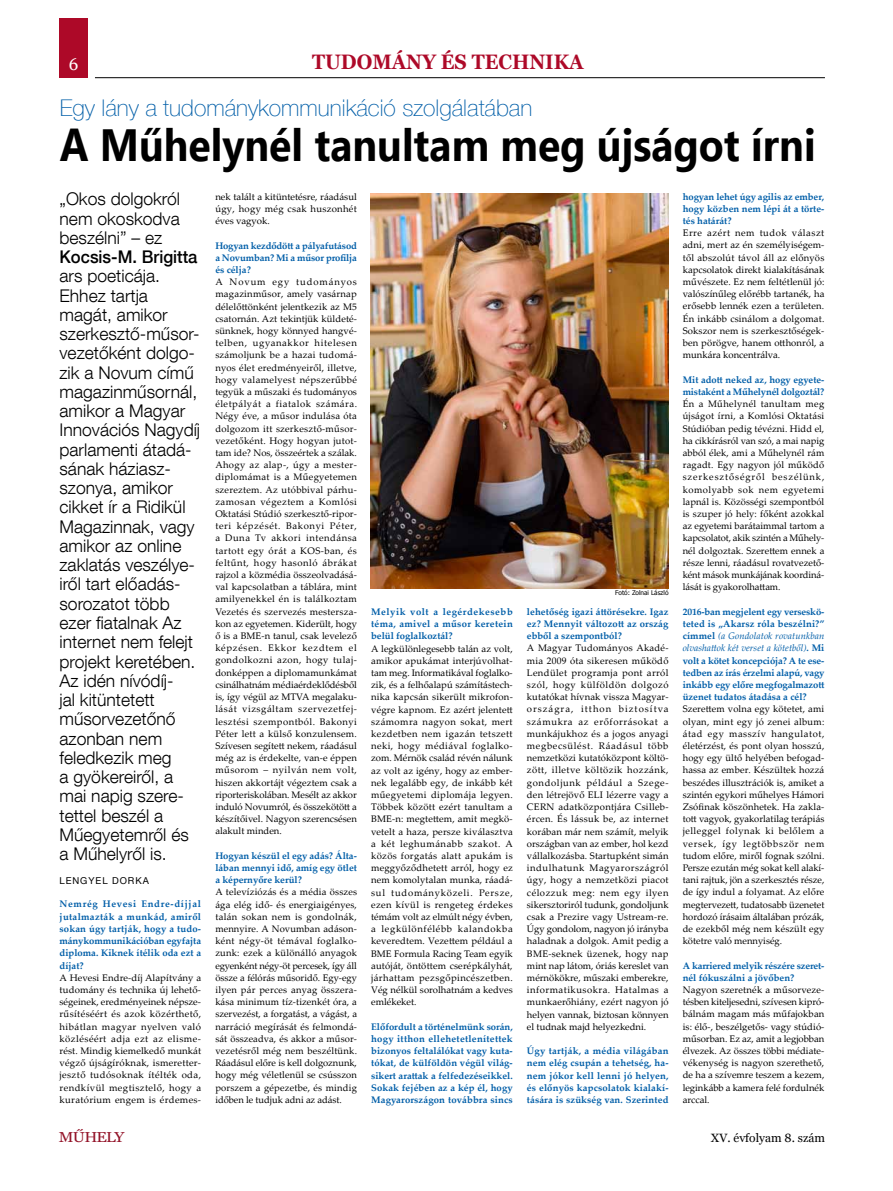
<style>
.page{position:relative;width:893px;height:1191px;background:#fff}
.page>*{position:absolute;margin:0;border:0;box-sizing:border-box;transform-origin:0 0}
.t1{font:700 45.1px "Ebrima";color:#000;scale:.91 1}
.t2{font:100 23px "Helvetica Neue LT Com";color:#005ea8}
.t3{font:700 20.9px "Georgia";color:#ad0928;scale:.91 1}
.t4{font:300 17.5px/19.3px "Helvetica Neue LT Com";color:#000;text-align:justify}
.t5{font:500 17.5px "Helvetica Neue LT Com";color:#000;scale:.95 1}
.t6{font:17px "Georgia";color:#fff}
.t7{font:14.4px "Georgia";letter-spacing:-.055em;color:#931328;scale:1.11 1}
.t8{font:12px "Georgia";color:#000}
.t9{font:9.5px/12.2px "Palatino Linotype";color:#000;text-align:justify}
.t10{font:700 9.5px/12.2px "Palatino Linotype";color:#005ea8;text-align:justify}
.t11{font:9.5px "Helvetica Neue LT Com";letter-spacing:.1em;color:#000}
.t12{font:6.5px "Tahoma";color:#000}
.s1{color:#1a1a1a}
.s2{font-weight:400;font-style:italic}
</style>
<div class="page">
<div style="left:60px;top:18px;width:28px;height:60px;background:#ad0928"></div>
<hr style="left:95px;top:77px;width:730px;height:1px;background:#000">
<img style="left:371px;top:193px;width:297px;height:395px">
<h3 class="t6" style="left:69px;top:54px;width:11px">6</h3>
<h3 class="t3" style="left:312px;top:48px;width:283px">TUDOMÁNY ÉS TECHNIKA</h3>
<h2 class="t2" style="left:60px;top:94px;width:474px">Egy lány a tudománykommunikáció szolgálatában</h2>
<h1 class="t1" style="left:60px;top:112px;width:832px">A Műhelynél tanultam meg újságot írni</h1>
<h3 class="t4" style="left:60px;top:189px;width:122px">„Okos dolgokról nem okoskodva beszélni” – ez</h3>
<h3 class="t5" style="left:60px;top:246px;width:147px">Kocsis-M. Brigitta</h3>
<p class="t4" style="left:60px;top:266px;width:142px;text-align:left">ars poeticája.<br>Ehhez tartja magát, amikor szerkesztő-műsor&shy;vezetőként dolgo&shy;zik a Novum című magazinműsornál, amikor a Magyar<br>Innovációs Nagydíj parlamenti átadá&shy;sának házias - szonya, amikor cikket ír a Ridikül<br>Magazinnak, vagy amikor az online zaklatás veszélye&shy;iről tart előadás&shy;sorozatot több ezer fiatalnak Az internet nem felejt projekt keretében.<br>Az idén nívódíj-<br>jal kitüntetett műsorvezetőnő azonban nem feledkezik meg<br>a gyökereiről, a mai napig szere&shy;tettel beszél a<br>Műegyetemről és a Műhelyről is.</p>
<p class="t11" style="left:60px;top:875px;width:91px">LENGYEL DORKA</p>
<p class="t10" style="left:60px;top:897px;width:143px">Nemrég Hevesi Endre-díjjal jutalmazták a munkád, amiről sokan úgy tartják, hogy a tudo&shy;mánykommunikációban egyfajta diploma. Kiknek ítélik oda ezt a díjat?</p>
<p class="t9" style="left:60px;top:971px;width:143px">A Hevesi Endre-díj Alapítvány a tudomány és technika új lehető&shy;ségeinek, eredményeinek népsze&shy;rűsítéséért és azok közérthető, hibátlan magyar nyelven való közléséért adja ezt az elisme&shy;rést. Mindig kiemelkedő munkát végző újságíróknak, ismeretter&shy;jesztő tudósoknak ítélték oda, rendkívül megtisztelő, hogy a kuratórium engem is érdemes-</p>
<p class="t9" style="left:215px;top:190px;width:143px">nek talált a kitüntetésre, ráadásul úgy, hogy még csak huszonhét éves vagyok.</p>
<p class="t10" style="left:215px;top:239px;width:143px">Hogyan kezdődött a pályafutásod a Novumban? Mi a műsor profilja és célja?</p>
<p class="t9" style="left:215px;top:275px;width:143px">A Novum egy tudományos magazinműsor, amely vasárnap délelőttönként jelentkezik az M5 csatornán. Azt tekintjük küldeté&shy;sünknek, hogy könnyed hangvé&shy;telben, ugyanakkor hitelesen számoljunk be a hazai tudomá&shy;nyos élet eredményeiről, illetve, hogy valamelyest népszerűbbé tegyük a műszaki és tudományos életpályát a fiatalok számára.<br>Négy éve, a műsor indulása óta dolgozom itt szerkesztő-műsor&shy;vezetőként. Hogy hogyan jutot&shy;tam ide? Nos, összeértek a szálak.<br>Ahogy az alap-, úgy a mester&shy;diplomámat is a Műegyetemen szereztem. Az utóbbival párhu&shy;zamosan végeztem a Komlósi Oktatási Stúdió szerkesztő-ripor&shy;teri képzését. Bakonyi Péter, a Duna Tv akkori intendánsa tartott egy órát a KOS-ban, és feltűnt, hogy hasonló ábrákat rajzol a közmédia összeolvadásá&shy;val kapcsolatban a táblára, mint amilyenekkel én is találkoztam Vezetés és szervezés mestersza&shy;kon az egyetemen. Kiderült, hogy ő is a BME-n tanul, csak levelező képzésen. Ekkor kezdtem el gondolkozni azon, hogy tulaj&shy;donképpen a diplomamunkámat csinálhatnám médiaérdeklődésből is, így végül az MTVA megalaku&shy;lását vizsgáltam szervezetfej&shy;lesztési szempontból. Bakonyi Péter lett a külső konzulensem.<br>Szívesen segített nekem, ráadásul még az is érdekelte, van-e éppen műsorom <span class="s1">–</span> nyilván nem volt, hiszen akkortájt végeztem csak a riporteriskolában. Mesélt az akkor induló Novumról, és összekötött a készítőivel. Nagyon szerencsésen alakult minden.</p>
<p class="t10" style="left:215px;top:849px;width:143px">Hogyan készül el egy adás? Álta&shy;lában mennyi idő, amíg egy ötlet a képernyőre kerül?</p>
<p class="t9" style="left:215px;top:885px;width:143px">A televíziózás és a média összes ága elég idő- és energiaigényes, talán sokan nem is gondolnák, mennyire. A Novumban adáson&shy;ként négy-öt témával foglalko&shy;zunk: ezek a különálló anyagok egyenként négy-öt percesek, így áll össze a félórás műsoridő. Egy-egy ilyen pár perces anyag összera&shy;kása minimum tíz-tizenkét óra, a szervezést, a forgatást, a vágást, a narráció megírását és felmondá&shy;sát összeadva, és akkor a műsor&shy;vezetésről még nem beszéltünk.<br>Ráadásul előre is kell dolgoznunk, hogy még véletlenül se csússzon porszem a gépezetbe, és mindig időben le tudjuk adni az adást.</p>
<p class="t10" style="left:371px;top:605px;width:143px">Melyik volt a legérdekesebb téma, amivel a műsor keretein belül foglalkoztál?</p>
<p class="t9" style="left:371px;top:642px;width:143px">A legkülönlegesebb talán az volt, amikor apukámat interjúvolhat&shy;tam meg. Informatikával foglalko&shy;zik, és a felhőalapú számítástech&shy;nika kapcsán sikerült mikrofon&shy;végre kapnom. Ez azért jelentett számomra nagyon sokat, mert kezdetben nem igazán tetszett neki, hogy médiával foglalko&shy;zom. Mérnök család révén nálunk az volt az igény, hogy az ember&shy;nek legalább egy, de inkább két műegyetemi diplomája legyen.<br>Többek között ezért tanultam a BME-n: megtettem, amit megkö&shy;vetelt a haza, persze kiválasztva a két leghumánabb szakot. A közös forgatás alatt apukám is meggyőződhetett arról, hogy ez nem komolytalan munka, ráadá&shy;sul tudományközeli. Persze, ezen kívül is rengeteg érdekes témám volt az elmúlt négy évben, a legkülönfélébb kalandokba keveredtem. Vezettem például a BME Formula Racing Team egyik autóját, öntöttem cserépkályhát, járhattam pezsgőpincészetben.<br>Vég nélkül sorolhatnám a kedves emlékeket.</p>
<p class="t10" style="left:371px;top:1020px;width:143px">Előfordult a történelmünk során, hogy itthon ellehetetlenítettek bizonyos feltalálókat vagy kuta&shy;tókat, de külföldön végül világ&shy;sikert arattak a felfedezéseikkel.<br>Sokak fejében az a kép él, hogy Magyarországon továbbra sincs</p>
<p class="t12" style="left:615px;top:588px;width:55px">Fotó: Zolnai László</p>
<p class="t10" style="left:527px;top:605px;width:143px">lehetőség igazi áttörésekre. Igaz ez? Mennyit változott az ország ebből a szempontból?</p>
<p class="t9" style="left:527px;top:642px;width:143px">A Magyar Tudományos Akadé&shy;mia 2009 óta sikeresen működő Lendület programja pont arról szól, hogy külföldön dolgozó kutatókat hívnak vissza Magyar&shy;országra, itthon biztosítva számukra az erőforrásokat a munkájukhoz és a jogos anyagi megbecsülést. Ráadásul több nemzetközi kutatóközpont költö&shy;zött, illetve költözik hozzánk, gondoljunk például a Szege&shy;den létrejövő ELI lézerre vagy a CERN adatközpontjára Csilleb&shy;ércen. És lássuk be, az internet korában már nem számít, melyik országban van az ember, hol kezd vállalkozásba. Startupként simán indulhatunk Magyarországról úgy, hogy a nemzetközi piacot célozzuk meg: nem egy ilyen sikersztoriról tudunk, gondoljunk csak a Prezire vagy Ustream-re.<br>Úgy gondolom, nagyon jó irányba haladnak a dolgok. Amit pedig a BME-seknek üzenek, hogy nap mint nap látom, óriás kereslet van mérnökökre, műszaki emberekre, informatikusokra. Hatalmas a munkaerőhiány, ezért nagyon jó helyen vannak, biztosan könnyen el tudnak majd helyezkedni.</p>
<p class="t10" style="left:527px;top:1044px;width:143px">Úgy tartják, a média világában nem elég csupán a tehetség, ha&shy;nem jókor kell lenni jó helyen, és előnyös kapcsolatok kialakí&shy;tására is szükség van. Szerinted</p>
<p class="t10" style="left:683px;top:190px;width:143px">hogyan lehet úgy agilis az ember, hogy közben nem lépi át a törte&shy;tés határát?</p>
<p class="t9" style="left:683px;top:226px;width:143px">Erre azért nem tudok választ adni, mert az én személyiségem&shy;től abszolút távol áll az előnyös kapcsolatok direkt kialakításának művészete. Ez nem feltétlenül jó: valószínűleg előrébb tartanék, ha erősebb lennék ezen a területen.<br>Én inkább csinálom a dolgomat.<br>Sokszor nem is szerkesztőségek&shy;ben pörögve, hanem otthonról, a munkára koncentrálva.</p>
<p class="t10" style="left:683px;top:373px;width:143px">Mit adott neked az, hogy egyete&shy;mistaként a Műhelynél dolgoztál?</p>
<p class="t9" style="left:683px;top:397px;width:143px">Én a Műhelynél tanultam meg újságot írni, a Komlósi Oktatási Stúdióban pedig tévézni. Hidd el, ha cikkírásról van szó, a mai napig abból élek, ami a Műhelynél rám ragadt. Egy nagyon jól működő szerkesztőségről beszélünk, komolyabb sok nem egyetemi lapnál is. Közösségi szempontból is szuper jó hely: főként azokkal az egyetemi barátaimmal tartom a kapcsolatot, akik szintén a Műhely&shy;nél dolgoztak. Szerettem ennek a része lenni, ráadásul rovatvezető&shy;ként mások munkájának koordiná&shy;lását is gyakorolhattam.</p>
<p class="t10" style="left:683px;top:605px;width:143px">2016-ban megjelent egy verseskö&shy;teted is „Akarsz róla beszélni?” címmel <span class="s2">(a Gondolatok rovatunkban olvashattok két verset a kötetből)</span>. Mi volt a kötet koncepciója? A te ese&shy;tedben az írás érzelmi alapú, vagy inkább egy előre megfogalmazott üzenet tudatos átadása a cél?</p>
<p class="t9" style="left:683px;top:702px;width:143px">Szerettem volna egy kötetet, ami olyan, mint egy jó zenei album: átad egy masszív hangulatot, életérzést, és pont olyan hosszú, hogy egy ültő helyében befogad&shy;hassa az ember. Készültek hozzá beszédes illusztrációk is, amiket a szintén egykori műhelyes Hámori Zsófinak köszönhetek. Ha zakla&shy;tott vagyok, gyakorlatilag terápiás jelleggel folynak ki belőlem a versek, így legtöbbször nem tudom előre, miről fognak szólni.<br>Persze ezután még sokat kell alakí&shy;tani rajtuk, jön a szerkesztés része, de így indul a folyamat. Az előre megtervezett, tudatosabb üzenetet hordozó írásaim általában prózák, de ezekből még nem készült egy kötetre való mennyiség.</p>
<p class="t10" style="left:683px;top:959px;width:143px">A karriered melyik részére szeret&shy;nél fókuszálni a jövőben?</p>
<p class="t9" style="left:683px;top:983px;width:143px">Nagyon szeretnék a műsorveze&shy;tésben kiteljesedni, szívesen kipró&shy;bálnám magam más műfajokban is: élő-, beszélgetős- vagy stúdió&shy;műsorban. Ez az, amit a legjobban élvezek. Az összes többi médiate&shy;vékenység is nagyon szerethető, de ha a szívemre teszem a kezem, leginkább a kamera felé fordulnék arccal.</p>
<h3 class="t7" style="left:59px;top:1128px;width:60px">MŰHELY</h3>
<p class="t8" style="left:711px;top:1130px;width:116px">XV. évfolyam 8. szám</p>
</div>
